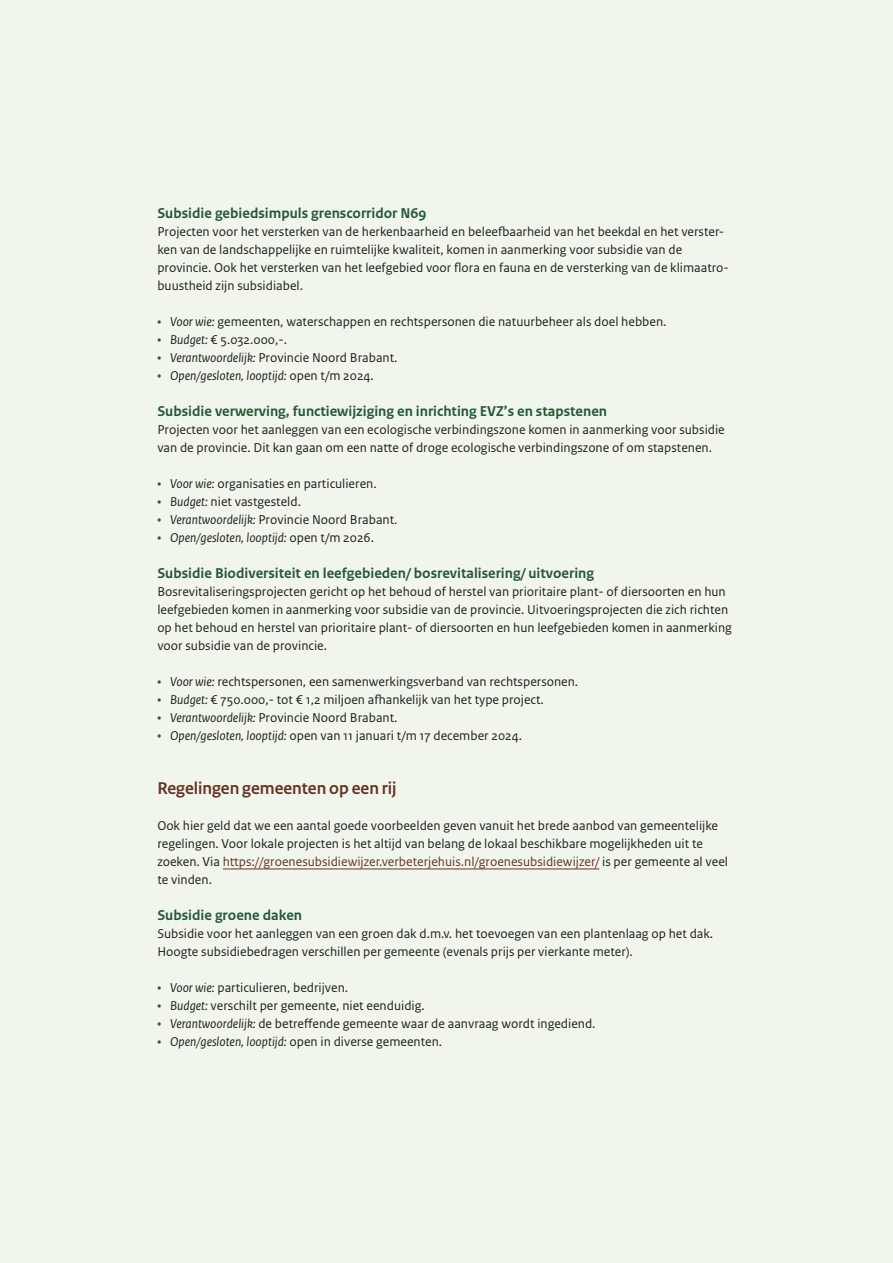
<style>
.page{position:relative;width:893px;height:1263px;background:#f0f6ec}
.page>*{position:absolute;margin:0;border:0;box-sizing:border-box;transform-origin:0 0}
.i-H3_04_RO_Paragraafkop_Sans{font:700 18px "Rijksoverheid Sans Heading";color:#673327}
.H4_05_RO_Alineakop_Sans{font:700 15px "Rijksoverheid Sans Text";color:#275937}
.P_10_RO_Broodtekst_Sans{font:13.5px/18px "Rijksoverheid Sans Text";color:#231f20}
.t1{font:italic 13.5px "Rijksoverheid Sans Text";color:#231f20}
.s1{font-weight:700;color:#275937}
.s2{font-style:italic}
.s3{font-weight:700;font-style:normal;color:#275937}
.s4{font-style:normal}
.s5{color:#673327}
</style>
<div class="page">
<hr style="left:223px;top:869px;width:376px;height:1px;background:#673327">
<h4 class="H4_05_RO_Alineakop_Sans" style="left:157px;top:204px;width:270px">Subsidie gebiedsimpuls grenscorridor N69</h4>
<p class="P_10_RO_Broodtekst_Sans" style="left:157px;top:223px;width:573px">Projecten voor het versterken van de herkenbaarheid en beleefbaarheid van het beekdal en het verster&shy;ken van de landschappelijke en ruimtelijke kwaliteit, komen in aanmerking voor subsidie van de provincie. Ook het versterken van het leefgebied voor flora en fauna en de versterking van de klimaatro&shy;buustheid zijn subsidiabel.</p>
<p class="P_10_RO_Broodtekst_Sans" style="left:157px;top:313px;width:511px"><span class="s1">•</span> <span class="s2">Voor wie:</span> gemeenten, waterschappen en rechtspersonen die natuurbeheer als doel hebben.</p>
<p class="P_10_RO_Broodtekst_Sans" style="left:157px;top:331px;width:131px"><span class="s1">•</span> <span class="s2">Budget:</span> € 5.032.000,-.</p>
<p class="P_10_RO_Broodtekst_Sans" style="left:157px;top:349px;width:242px"><span class="s1">•</span> <span class="s2">Verantwoordelijk:</span> Provincie Noord Brabant.</p>
<p class="t1" style="left:157px;top:368px;width:218px"><span class="s3">•</span> Open/gesloten, looptijd: <span class="s4">open t/m 2024.</span></p>
<h4 class="H4_05_RO_Alineakop_Sans" style="left:157px;top:402px;width:451px">Subsidie verwerving, functiewijziging en inrichting EVZ’s en stapstenen</h4>
<p class="P_10_RO_Broodtekst_Sans" style="left:157px;top:421px;width:569px">Projecten voor het aanleggen van een ecologische verbindingszone komen in aanmerking voor subsidie van de provincie. Dit kan gaan om een natte of droge ecologische verbindingszone of om stapstenen.</p>
<p class="P_10_RO_Broodtekst_Sans" style="left:157px;top:475px;width:221px"><span class="s1">•</span> <span class="s2">Voor wie:</span> organisaties en particulieren.</p>
<p class="P_10_RO_Broodtekst_Sans" style="left:157px;top:493px;width:145px"><span class="s1">•</span> <span class="s2">Budget:</span> niet vastgesteld.</p>
<p class="P_10_RO_Broodtekst_Sans" style="left:157px;top:511px;width:242px"><span class="s1">•</span> <span class="s2">Verantwoordelijk:</span> Provincie Noord Brabant.</p>
<p class="t1" style="left:157px;top:530px;width:218px"><span class="s3">•</span> Open/gesloten, looptijd: <span class="s4">open t/m 2026.</span></p>
<h4 class="H4_05_RO_Alineakop_Sans" style="left:157px;top:564px;width:438px">Subsidie Biodiversiteit en leefgebieden/ bosrevitalisering/ uitvoering</h4>
<p class="P_10_RO_Broodtekst_Sans" style="left:157px;top:583px;width:576px">Bosrevitaliseringsprojecten gericht op het behoud of herstel van prioritaire plant- of diersoorten en hun leefgebieden komen in aanmerking voor subsidie van de provincie. Uitvoeringsprojecten die zich richten op het behoud en herstel van prioritaire plant- of diersoorten en hun leefgebieden komen in aanmerking voor subsidie van de provincie.</p>
<p class="P_10_RO_Broodtekst_Sans" style="left:157px;top:673px;width:422px"><span class="s1">•</span> <span class="s2">Voor wie:</span> rechtspersonen, een samenwerkingsverband van rechtspersonen.</p>
<p class="P_10_RO_Broodtekst_Sans" style="left:157px;top:691px;width:388px"><span class="s1">•</span> <span class="s2">Budget:</span> € 750.000,- tot € 1,2 miljoen afhankelijk van het type project.</p>
<p class="P_10_RO_Broodtekst_Sans" style="left:157px;top:709px;width:242px"><span class="s1">•</span> <span class="s2">Verantwoordelijk:</span> Provincie Noord Brabant.</p>
<p class="P_10_RO_Broodtekst_Sans" style="left:157px;top:727px;width:366px"><span class="s1">•</span> <span class="s2">Open/gesloten, looptijd:</span> open van 11 januari t/m 17 december 2024.</p>
<h3 class="i-H3_04_RO_Paragraafkop_Sans" style="left:157px;top:778px;width:241px">Regelingen gemeenten op een rij</h3>
<p class="P_10_RO_Broodtekst_Sans" style="left:157px;top:817px;width:572px">Ook hier geld dat we een aantal goede voorbeelden geven vanuit het brede aanbod van gemeentelijke regelingen. Voor lokale projecten is het altijd van belang de lokaal beschikbare mogelijkheden uit te zoeken. Via <span class="s5">https://groenesubsidiewijzer.verbeterjehuis.nl/groenesubsidiewijzer/</span> is per gemeente al veel te vinden.</p>
<h4 class="H4_05_RO_Alineakop_Sans" style="left:157px;top:906px;width:146px">Subsidie groene daken</h4>
<p class="P_10_RO_Broodtekst_Sans" style="left:157px;top:925px;width:557px">Subsidie voor het aanleggen van een groen dak d.m.v. het toevoegen van een plantenlaag op het dak.<br>Hoogte subsidiebedragen verschillen per gemeente (evenals prijs per vierkante meter).</p>
<p class="P_10_RO_Broodtekst_Sans" style="left:157px;top:979px;width:192px"><span class="s1">•</span> <span class="s2">Voor wie:</span> particulieren, bedrijven.</p>
<p class="P_10_RO_Broodtekst_Sans" style="left:157px;top:997px;width:269px"><span class="s1">•</span> <span class="s2">Budget:</span> verschilt per gemeente, niet eenduidig.</p>
<p class="P_10_RO_Broodtekst_Sans" style="left:157px;top:1015px;width:440px"><span class="s1">•</span> <span class="s2">Verantwoordelijk:</span> de betreffende gemeente waar de aanvraag wordt ingediend.</p>
<p class="t1" style="left:157px;top:1034px;width:286px"><span class="s3">•</span> Open/gesloten, looptijd: <span class="s4">open in diverse gemeenten.</span></p>
</div>
